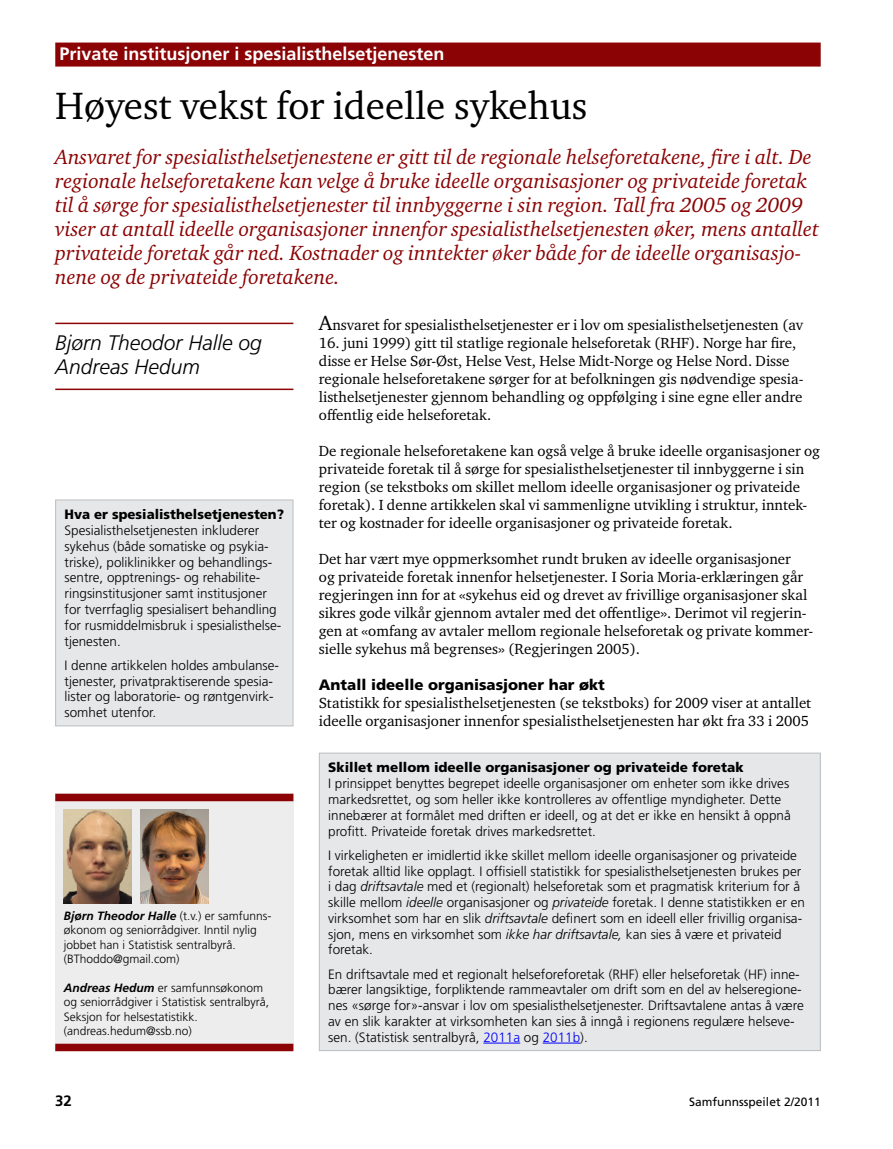
<style>
.page{position:relative;width:893px;height:1149px;background:#fff}
.page>*{position:absolute;margin:0;border:0;box-sizing:border-box;transform-origin:0 0}
.t1{font:39px "Charter ITC Std";color:#000}
.t2{font:italic 21px/24px "Charter ITC Std";color:#8b0304}
.t3{font:italic 300 21px/24px "Frutiger";color:#000}
.t4{font:700 18px "Frutiger";color:#fff}
.t5{font:15px/18px "Charter ITC Std";color:#000}
.t6{font:900 15px "Frutiger";color:#000}
.t7{font:700 15px "Frutiger";color:#000}
.t8{font:300 13.5px/15.8px "Frutiger";color:#000}
.t9{font:900 13.5px "Frutiger";color:#000}
.t10{font:300 12px/14.4px "Frutiger";color:#000}
.t11{font:12px "Frutiger";color:#000}
.s1{font-weight:700;font-style:italic}
.s2{font-size:21px}
.s3{font-style:italic}
.s4{color:#00f}
</style>
<div class="page">
<hr style="left:55px;top:322px;width:238px;height:2px;background:#8b0304">
<hr style="left:55px;top:388px;width:238px;height:2px;background:#8b0304">
<div style="left:55px;top:43px;width:766px;height:24px;background:#8b0304"></div>
<div style="left:55px;top:793px;width:238px;height:257px;background:#ededee"></div>
<div style="left:55px;top:793px;width:238px;height:8px;background:#8b0304"></div>
<div style="left:55px;top:1043px;width:238px;height:7px;background:#8b0304"></div>
<img style="left:64px;top:809px;width:68px;height:94px">
<img style="left:140px;top:809px;width:68px;height:94px">
<div style="left:319px;top:752px;width:501px;height:298px;background:#e6e7e8"></div>
<hr style="left:483px;top:1042px;width:37px;height:1px;background:#00f">
<hr style="left:543px;top:1042px;width:37px;height:1px;background:#00f">
<div style="left:319px;top:752px;width:502px;height:298px;border:1px solid #bcbec0"></div>
<div style="left:56px;top:500px;width:237px;height:225px;background:#e6e7e8"></div>
<div style="left:55px;top:499px;width:238px;height:227px;border:1px solid #bcbec0"></div>
<h3 class="t4" style="left:60px;top:43px;width:387px">Private institusjoner i spesialisthelsetjenesten</h3>
<h1 class="t1" style="left:55px;top:81px;width:534px">Høyest vekst for ideelle sykehus</h1>
<p class="t2" style="left:55px;top:145px;width:765px">Ansvaret for spesialisthelsetjenestene er gitt til de regionale helseforetakene, fire i alt. De regionale helseforetakene kan velge å bruke ideelle organisasjoner og privateide foretak til å sørge for spesialisthelsetjenester til innbyggerne i sin region. Tall fra 2005 og 2009 viser at antall ideelle organisasjoner innenfor spesialisthelsetjenesten øker, mens antallet privateide foretak går ned. Kostnader og inntekter øker både for de ideelle organisasjo&shy;nene og de privateide foretakene.</p>
<h2 class="t3" style="left:55px;top:330px;width:208px">Bjørn Theodor Halle og<br>Andreas Hedum</h2>
<p class="t9" style="left:65px;top:506px;width:221px">Hva er spesialisthelsetjenesten?</p>
<p class="t8" style="left:65px;top:522px;width:218px">Spesialisthelsetjenesten inkluderer sykehus (både somatiske og psykia&shy;triske), poliklinikker og behandlings&shy;sentre, opptrenings- og rehabilite&shy;ringsinstitusjoner samt institusjoner for tverrfaglig spesialisert behandling for rusmiddelmisbruk i spesialisthelse&shy;tjenesten.</p>
<p class="t8" style="left:65px;top:657px;width:216px">I denne artikkelen holdes ambulanse&shy;tjenester, privatpraktiserende spesia&shy;lister og laboratorie- og røntgenvirk&shy;somhet utenfor.</p>
<p class="t10" style="left:64px;top:908px;width:209px"><span class="s1">Bjørn Theodor Halle</span> (t.v.) er samfunns&shy;økonom og seniorrådgiver. Inntil nylig jobbet han i Statistisk sentralbyrå. (BThoddo@gmail.com)</p>
<p class="t10" style="left:64px;top:980px;width:207px"><span class="s1">Andreas Hedum</span> er samfunnsøkonom og seniorrådgiver i Statistisk sentralbyrå, Seksjon for helsestatistikk. (andreas.hedum@ssb.no)</p>
<p class="t5" style="left:319px;top:315px;width:486px"><span class="s2">A</span>nsvaret for spesialisthelsetjenester er i lov om spesialisthelsetjenesten (av</p>
<p class="t5" style="left:319px;top:333px;width:486px">16. juni 1999) gitt til statlige regionale helseforetak (RHF). Norge har fire, disse er Helse Sør-Øst, Helse Vest, Helse Midt-Norge og Helse Nord. Disse regionale helseforetakene sørger for at befolkningen gis nødvendige spesia&shy;listhelsetjenester gjennom behandling og oppfølging i sine egne eller andre offentlig eide helseforetak.</p>
<p class="t5" style="left:319px;top:441px;width:503px">De regionale helseforetakene kan også velge å bruke ideelle organisasjoner og privateide foretak til å sørge for spesialisthelsetjenester til innbyggerne i sin region (se tekstboks om skillet mellom ideelle organisasjoner og privateide foretak). I denne artikkelen skal vi sammenligne utvikling i struktur, inntek&shy;ter og kostnader for ideelle organisasjoner og privateide foretak.</p>
<p class="t5" style="left:319px;top:549px;width:496px">Det har vært mye oppmerksomhet rundt bruken av ideelle organisasjoner<br>og privateide foretak innenfor helsetjenester. I Soria Moria-erklæringen går regjeringen inn for at «sykehus eid og drevet av frivillige organisasjoner skal sikres gode vilkår gjennom avtaler med det offentlige». Derimot vil regjerin&shy;gen at «omfang av avtaler mellom regionale helseforetak og private kommer&shy;sielle sykehus må begrenses» (Regjeringen 2005).</p>
<p class="t6" style="left:319px;top:676px;width:288px">Antall ideelle organisasjoner har økt</p>
<p class="t5" style="left:319px;top:693px;width:494px">Statistikk for spesialisthelsetjenesten (se tekstboks) for 2009 viser at antallet ideelle organisasjoner innenfor spesialisthelsetjenesten har økt fra 33 i 2005</p>
<p class="t9" style="left:328px;top:759px;width:417px">Skillet mellom ideelle organisasjoner og privateide foretak</p>
<p class="t8" style="left:328px;top:775px;width:464px">I prinsippet benyttes begrepet ideelle organisasjoner om enheter som ikke drives markedsrettet, og som heller ikke kontrolleres av offentlige myndigheter. Dette innebærer at formålet med driften er ideell, og at det er ikke en hensikt å oppnå profitt. Privateide foretak drives markedsrettet.</p>
<p class="t8" style="left:328px;top:847px;width:478px">I virkeligheten er imidlertid ikke skillet mellom ideelle organisasjoner og privateide foretak alltid like opplagt. I offisiell statistikk for spesialisthelsetjenesten brukes per i dag <span class="s3">driftsavtale</span> med et (regionalt) helseforetak som et pragmatisk kriterium for å skille mellom <span class="s3">ideelle</span> organisasjoner og <span class="s3">privateide</span> foretak. I denne statistikken er en virksomhet som har en slik <span class="s3">driftsavtale</span> definert som en ideell eller frivillig organisa&shy;sjon, mens en virksomhet som <span class="s3">ikke har driftsavtale,</span> kan sies å være et privateid foretak.</p>
<p class="t8" style="left:328px;top:966px;width:477px">En driftsavtale med et regionalt helseforeforetak (RHF) eller helseforetak (HF) inne&shy;bærer langsiktige, forpliktende rammeavtaler om drift som en del av helseregione&shy;nes «sørge for»-ansvar i lov om spesialisthelsetjenester. Driftsavtalene antas å være av en slik karakter at virksomheten kan sies å inngå i regionens regulære helseve&shy;sen. (Statistisk sentralbyrå, <span class="s4">2011a</span> og <span class="s4">2011b</span>).</p>
<p class="t7" style="left:55px;top:1091px;width:18px">32</p>
<p class="t11" style="left:689px;top:1094px;width:133px">Samfunnsspeilet 2/2011</p>
</div>
